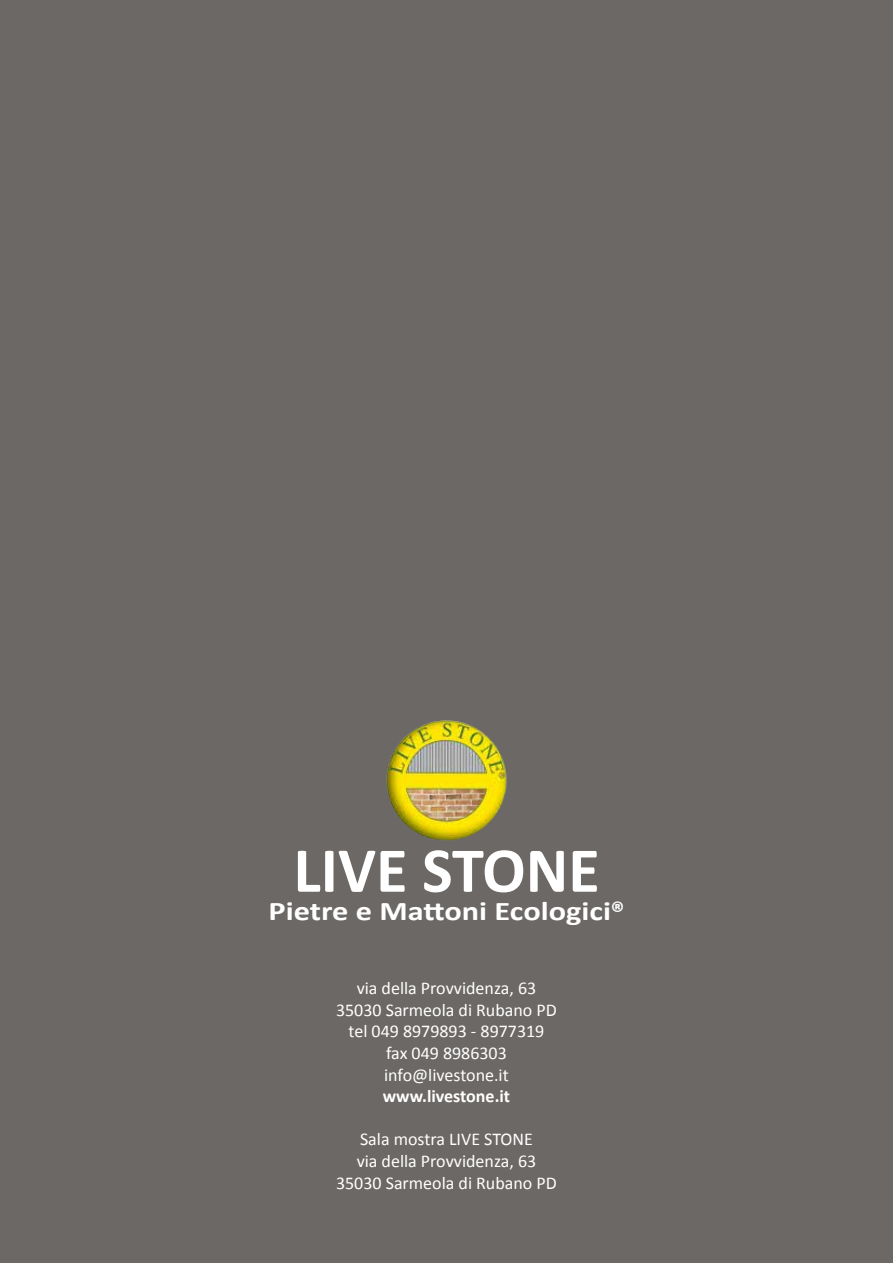
<style>
.page{position:relative;width:893px;height:1263px;background:#6c6865}
.page>*{position:absolute;margin:0;border:0;box-sizing:border-box;transform-origin:0 0}
.t1{font:700 64.5px "Calibri";color:#fff}
.t2{font:700 27px "Calibri";color:#fff;scale:1.2 1}
.t3{font:18px/21.6px "Calibri";color:#fff;text-align:center}
.t4{font:700 18px "Calibri";color:#fff}
</style>
<div class="page">
<img style="left:386px;top:720px;width:121px;height:121px">
<h1 class="t1" style="left:293px;top:830px;width:308px">LIVE STONE</h1>
<h2 class="t2" style="left:268px;top:894px;width:298px">Pietre e Mattoni Ecologici®</h2>
<p class="t3" style="left:336px;top:976px;width:222px">via della Provvidenza, 63<br>35030 Sarmeola di Rubano PD tel 049 8979893 - 8977319 fax 049 8986303 info@livestone.it</p>
<p class="t4" style="left:383px;top:1085px;width:129px">www.livestone.it</p>
<p class="t3" style="left:336px;top:1128px;width:222px">Sala mostra LIVE STONE<br>via della Provvidenza, 63<br>35030 Sarmeola di Rubano PD</p>
</div>
